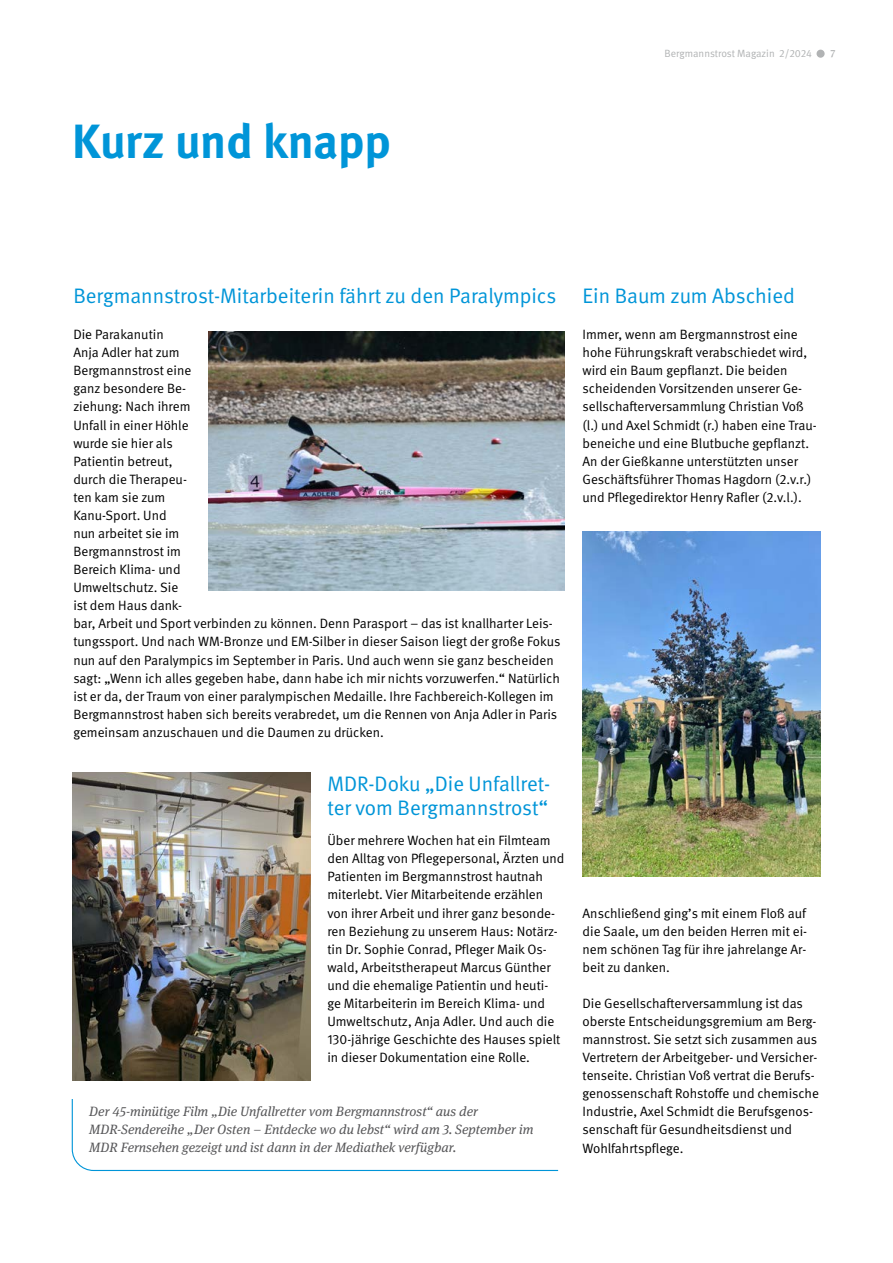
<style>
.page{position:relative;width:893px;height:1263px;background:#fff}
.page>*{position:absolute;margin:0;border:0;box-sizing:border-box;transform-origin:0 0}
.t1{font:700 48px "DGUV Meta";color:#0095d8}
.t2{font:21px/24px "DGUV Meta";color:#0095d8}
.t3{font:13.5px/18.1px "DGUV Meta";color:#000}
.t4{font:italic 13.5px/18px "DGUV Meta Serif";color:#58585a}
.t5{font:10.5px "DGUV Meta";letter-spacing:-.005em;color:#b1b3b4}
.t6{font:500 10.5px "DGUV Meta Serif";color:#b1b3b4}
</style>
<div class="page">
<div style="left:816px;top:50px;width:9px;height:8px;background:#b1b3b4;border-radius:50%"></div>
<img style="left:208px;top:332px;width:356px;height:258px">
<img style="left:583px;top:531px;width:238px;height:345px">
<img style="left:72px;top:773px;width:238px;height:308px">
<svg style="left:71px;top:1099px;width:488px;height:72px"></svg>
<h1 class="t1" style="left:72px;top:113px;width:320px">Kurz und knapp</h1>
<p class="t5" style="left:665px;top:47px;width:149px">Bergmannstrost Magazin 2/2024</p>
<p class="t6" style="left:831px;top:47px;width:6px">7</p>
<h2 class="t2" style="left:73px;top:284px;width:484px">Bergmannstrost-Mitarbeiterin fährt zu den Paralympics</h2>
<p class="t3" style="left:73px;top:326px;width:489px">Die Parakanutin<br>Anja Adler hat zum<br>Bergmannstrost eine<br>ganz besondere Be-<br>ziehung: Nach ihrem<br>Unfall in einer Höhle<br>wurde sie hier als<br>Patientin betreut,<br>durch die Therapeu-<br>ten kam sie zum<br>Kanu-Sport. Und<br>nun arbeitet sie im<br>Bergmannstrost im<br>Bereich Klima- und<br>Umweltschutz. Sie<br>ist dem Haus dank-<br>bar, Arbeit und Sport verbinden zu können. Denn Parasport – das ist knallharter Leis&shy;tungssport. Und nach WM-Bronze und EM-Silber in dieser Saison liegt der große Fokus nun auf den Paralympics im September in Paris. Und auch wenn sie ganz bescheiden sagt: „Wenn ich alles gegeben habe, dann habe ich mir nichts vorzuwerfen.“ Natürlich ist er da, der Traum von einer paralympischen Medaille. Ihre Fachbereich-Kollegen im Bergmannstrost haben sich bereits verabredet, um die Rennen von Anja Adler in Paris gemeinsam anzuschauen und die Daumen zu drücken.</p>
<h2 class="t2" style="left:327px;top:772px;width:224px">MDR-Doku „Die Unfallret&shy;ter vom Bergmannstrost“</h2>
<p class="t3" style="left:327px;top:832px;width:238px">Über mehrere Wochen hat ein Filmteam den Alltag von Pflegepersonal, Ärzten und Patienten im Bergmannstrost hautnah miterlebt. Vier Mitarbeitende erzählen von ihrer Arbeit und ihrer ganz besonde&shy;ren Beziehung zu unserem Haus: Notärz&shy;tin Dr. Sophie Conrad, Pfleger Maik Os&shy;wald, Arbeitstherapeut Marcus Günther und die ehemalige Patientin und heuti&shy;ge Mitarbeiterin im Bereich Klima- und Umweltschutz, Anja Adler. Und auch die 130-jährige Geschichte des Hauses spielt in dieser Dokumentation eine Rolle.</p>
<p class="t4" style="left:89px;top:1103px;width:446px">Der 45-minütige Film „Die Unfallretter vom Bergmannstrost“ aus der<br>MDR-Sendereihe „Der Osten – Entdecke wo du lebst“ wird am 3. September im<br>MDR Fernsehen gezeigt und ist dann in der Mediathek verfügbar.</p>
<h2 class="t2" style="left:583px;top:284px;width:214px">Ein Baum zum Abschied</h2>
<p class="t3" style="left:583px;top:326px;width:236px">Immer, wenn am Bergmannstrost eine hohe Führungskraft verabschiedet wird, wird ein Baum gepflanzt. Die beiden scheidenden Vorsitzenden unserer Ge&shy;sellschafterversammlung Christian Voß (l.) und Axel Schmidt (r.) haben eine Trau&shy;beneiche und eine Blutbuche gepflanzt.<br>An der Gießkanne unterstützten unser Geschäftsführer Thomas Hagdorn (2.v.r.) und Pflegedirektor Henry Rafler (2.v.l.).</p>
<p class="t3" style="left:583px;top:904px;width:226px;text-align:justify">Anschließend ging’s mit einem Floß auf die Saale, um den beiden Herren mit ei&shy;nem schönen Tag für ihre jahrelange Ar&shy;beit zu danken.</p>
<p class="t3" style="left:583px;top:994px;width:238px">Die Gesellschafterversammlung ist das oberste Entscheidungsgremium am Berg&shy;mannstrost. Sie setzt sich zusammen aus Vertretern der Arbeitgeber- und Versicher&shy;tenseite. Christian Voß vertrat die Berufs&shy;genossenschaft Rohstoffe und chemische Industrie, Axel Schmidt die Berufsgenos&shy;senschaft für Gesundheitsdienst und Wohlfahrtspflege.</p>
</div>
